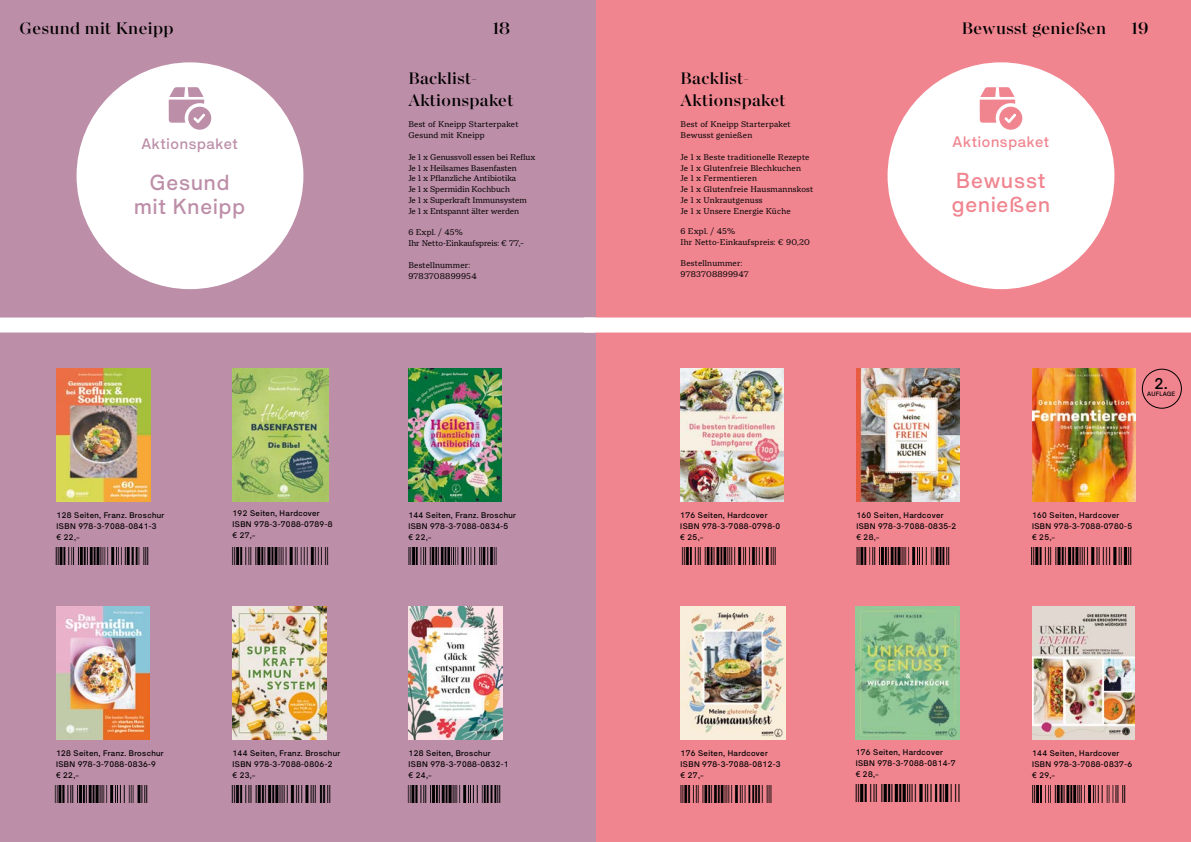
<style>
.page{position:relative;width:1191px;height:842px;background:#fff}
.page>*{position:absolute;margin:0;border:0;box-sizing:border-box;transform-origin:0 0}
.t1{font:500 20px/24px "HK Requisite";letter-spacing:.05em;color:#bd8ea8;text-align:center}
.t2{font:500 20px/24px "HK Requisite";letter-spacing:.05em;color:#f08590}
.t3{font:500 18px/21.6px "Macklin Display";letter-spacing:.02em;color:#000}
.t4{font:500 14.4px "HK Requisite";color:#000}
.t5{font:500 14px "HK Requisite";letter-spacing:.045em;color:#bd8ea8}
.t6{font:500 14px "HK Requisite";letter-spacing:.045em;color:#f08590}
.t7{font:9px/10.8px "Macklin Text";letter-spacing:.015em;color:#000}
.t8{font:500 7.5px/11px "HK Requisite";letter-spacing:.05em;color:#000}
.t9{font:500 5.8px "HK Requisite";letter-spacing:.04em;color:#000}
</style>
<div class="page">
<div style="left:595px;top:0;width:596px;height:842px;background:#f08590"></div>
<div style="left:0;top:0;width:595px;height:842px;background:#bd8ea8"></div>
<div style="left:0;top:317px;width:595px;height:15px;background:#fff"></div>
<div style="left:584px;top:317px;width:607px;height:15px;background:#fff"></div>
<div style="left:77px;top:62px;width:226px;height:227px;background:#fff;border-radius:50%"></div>
<svg style="left:169px;top:87px;width:42px;height:43px"></svg>
<div style="left:887px;top:62px;width:227px;height:227px;background:#fff;border-radius:50%"></div>
<svg style="left:979px;top:87px;width:43px;height:43px"></svg>
<img style="left:231px;top:785px;width:100px;height:17px">
<img style="left:232px;top:607px;width:94px;height:133px">
<img style="left:232px;top:547px;width:97px;height:17px">
<img style="left:232px;top:369px;width:96px;height:133px">
<img style="left:408px;top:547px;width:89px;height:17px">
<img style="left:408px;top:369px;width:94px;height:133px">
<img style="left:55px;top:547px;width:94px;height:17px">
<img style="left:57px;top:369px;width:93px;height:133px">
<img style="left:407px;top:785px;width:94px;height:17px">
<img style="left:408px;top:607px;width:94px;height:133px">
<img style="left:54px;top:785px;width:94px;height:17px">
<img style="left:56px;top:607px;width:94px;height:133px">
<img style="left:681px;top:547px;width:95px;height:17px">
<img style="left:680px;top:369px;width:103px;height:133px">
<img style="left:856px;top:547px;width:94px;height:17px">
<img style="left:856px;top:369px;width:103px;height:133px">
<img style="left:1031px;top:547px;width:101px;height:17px">
<img style="left:1032px;top:369px;width:103px;height:133px">
<div style="left:1142px;top:369px;width:39px;height:40px;border:1px solid #000;border-radius:50%"></div>
<img style="left:680px;top:785px;width:92px;height:17px">
<img style="left:680px;top:606px;width:105px;height:134px">
<img style="left:1032px;top:785px;width:94px;height:17px">
<img style="left:1032px;top:607px;width:102px;height:133px">
<img style="left:855px;top:785px;width:104px;height:17px">
<img style="left:856px;top:606px;width:103px;height:133px">
<h2 class="t3" style="left:20px;top:17px;width:155px">Gesund mit Kneipp</h2>
<h2 class="t3" style="left:492px;top:17px;width:19px">18</h2>
<h2 class="t3" style="left:961px;top:17px;width:146px">Bewusst genießen</h2>
<h2 class="t3" style="left:1131px;top:17px;width:19px">19</h2>
<h2 class="t3" style="left:408px;top:67px;width:107px">Backlist-<br>Aktionspaket</h2>
<p class="t7" style="left:408px;top:119px;width:112px">Best of Kneipp Starterpaket<br>Gesund mit Kneipp</p>
<p class="t7" style="left:408px;top:151px;width:128px">Je 1 x Genussvoll essen bei Reflux<br>Je 1 x Heilsames Basenfasten<br>Je 1 x Pflanzliche Antibiotika<br>Je 1 x Spermidin Kochbuch<br>Je 1 x Superkraft Immunsystem<br>Je 1 x Entspannt älter werden</p>
<p class="t7" style="left:408px;top:227px;width:117px">6 Expl. / 45%<br>Ihr Netto-Einkaufspreis: € 77,–</p>
<p class="t7" style="left:408px;top:259px;width:70px">Bestellnummer:<br>9783708899954</p>
<h2 class="t3" style="left:680px;top:67px;width:107px">Backlist-<br>Aktionspaket</h2>
<p class="t7" style="left:680px;top:119px;width:112px">Best of Kneipp Starterpaket<br>Bewusst genießen</p>
<p class="t7" style="left:680px;top:151px;width:134px">Je 1 x Beste traditionelle Rezepte<br>Je 1 x Glutenfreie Blechkuchen<br>Je 1 x Fermentieren<br>Je 1 x Glutenfreie Hausmannskost<br>Je 1 x Unkrautgenuss<br>Je 1 x Unsere Energie Küche</p>
<p class="t7" style="left:680px;top:225px;width:131px">6 Expl. / 45%<br>Ihr Netto-Einkaufspreis: € 90,20</p>
<p class="t7" style="left:680px;top:258px;width:70px">Bestellnummer:<br>9783708899947</p>
<h3 class="t6" style="left:952px;top:133px;width:98px">Aktionspaket</h3>
<h1 class="t2" style="left:951px;top:168px;width:100px">Bewusst genießen</h1>
<h3 class="t5" style="left:141px;top:135px;width:98px">Aktionspaket</h3>
<h1 class="t1" style="left:134px;top:170px;width:112px">Gesund mit Kneipp</h1>
<p class="t8" style="left:57px;top:509px;width:109px">128 Seiten, Franz. Broschur<br>ISBN 978-3-7088-0841-3<br>€ 22,–</p>
<p class="t8" style="left:232px;top:508px;width:101px">192 Seiten, Hardcover<br>ISBN 978-3-7088-0789-8 € 27,–</p>
<p class="t8" style="left:408px;top:509px;width:109px">144 Seiten, Franz. Broschur<br>ISBN 978-3-7088-0834-5<br>€ 22,–</p>
<p class="t8" style="left:56px;top:748px;width:109px">128 Seiten, Franz. Broschur<br>ISBN 978-3-7088-0836-9<br>€ 22,–</p>
<p class="t8" style="left:232px;top:748px;width:109px">144 Seiten, Franz. Broschur<br>ISBN 978-3-7088-0806-2<br>€ 23,–</p>
<p class="t8" style="left:408px;top:747px;width:101px">128 Seiten, Broschur<br>ISBN 978-3-7088-0832-1 € 24,–</p>
<h3 class="t4" style="left:1154px;top:375px;width:14px">2.</h3>
<p class="t9" style="left:1147px;top:390px;width:29px">AUFLAGE</p>
<p class="t8" style="left:680px;top:509px;width:101px">176 Seiten, Hardcover<br>ISBN 978-3-7088-0798-0 € 25,–</p>
<p class="t8" style="left:856px;top:509px;width:101px">160 Seiten, Hardcover<br>ISBN 978-3-7088-0835-2 € 28,–</p>
<p class="t8" style="left:1032px;top:509px;width:101px">160 Seiten, Hardcover<br>ISBN 978-3-7088-0780-5 € 25,–</p>
<p class="t8" style="left:855px;top:747px;width:101px">176 Seiten, Hardcover<br>ISBN 978-3-7088-0814-7 € 28,–</p>
<p class="t8" style="left:680px;top:747px;width:101px">176 Seiten, Hardcover<br>ISBN 978-3-7088-0812-3 € 27,–</p>
<p class="t8" style="left:1032px;top:748px;width:101px">144 Seiten, Hardcover<br>ISBN 978-3-7088-0837-6 € 29,–</p>
</div>
